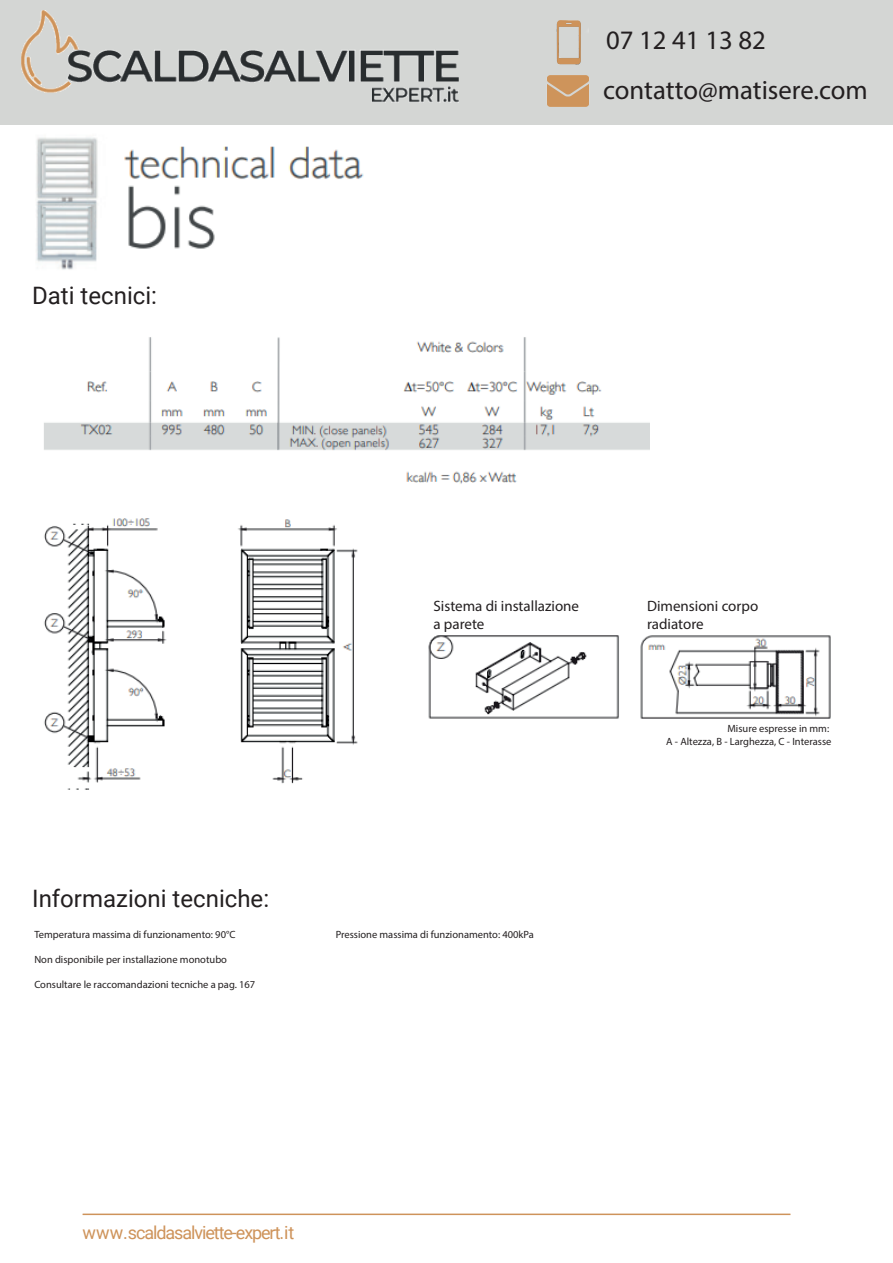
<style>
.page{position:relative;width:893px;height:1263px;background:#fff}
.page>*{position:absolute;margin:0;border:0;box-sizing:border-box;transform-origin:0 0}
.t1{font:26.7px/49.1px "Myriad Pro";color:#231f20}
.t2{font:24px "Roboto";color:#231f20}
.t3{font:18px "Roboto";letter-spacing:-.06em;color:#ce935a}
.t4{font:15px/18px "Myriad Pro";color:#231f20}
.t5{font:10.5px/12.6px "Myriad Pro";color:#231f20;text-align:right}
</style>
<div class="page">
<hr style="left:83px;top:1213px;width:707px;height:2px;background:#ce935a">
<img style="left:44px;top:337px;width:606px;height:147px">
<img style="left:44px;top:518px;width:314px;height:272px">
<img style="left:428px;top:635px;width:403px;height:84px">
<img style="left:36px;top:137px;width:328px;height:133px">
<div style="left:0;top:0;width:893px;height:124px;background:#d4d6d4"></div>
<img style="left:556px;top:20px;width:25px;height:42px">
<img style="left:547px;top:62px;width:42px;height:45px">
<img style="left:21px;top:10px;width:438px;height:93px">
<h2 class="t2" style="left:32px;top:279px;width:126px">Dati tecnici:</h2>
<h2 class="t2" style="left:32px;top:882px;width:238px">Informazioni tecniche:</h2>
<h1 class="t1" style="left:603px;top:16px;width:266px">07 12 41 13 82 contatto@matisere.com</h1>
<h3 class="t4" style="left:434px;top:597px;width:147px">Sistema di installazione a parete</h3>
<h3 class="t4" style="left:647px;top:597px;width:113px">Dimensioni corpo radiatore</h3>
<p class="t5" style="left:666px;top:722px;width:167px">Misure espresse in mm:<br>A - Altezza, B - Larghezza, C - Interasse</p>
<p class="t5" style="left:34px;top:928px;width:203px">Temperatura massima di funzionamento: 90°C</p>
<p class="t5" style="left:336px;top:928px;width:200px">Pressione massima di funzionamento: 400kPa</p>
<p class="t5" style="left:34px;top:953px;width:194px">Non disponibile per installazione monotubo</p>
<p class="t5" style="left:34px;top:978px;width:222px">Consultare le raccomandazioni tecniche a pag. 167</p>
<h3 class="t3" style="left:83px;top:1220px;width:213px">www.scaldasalviette-expert.it</h3>
</div>
